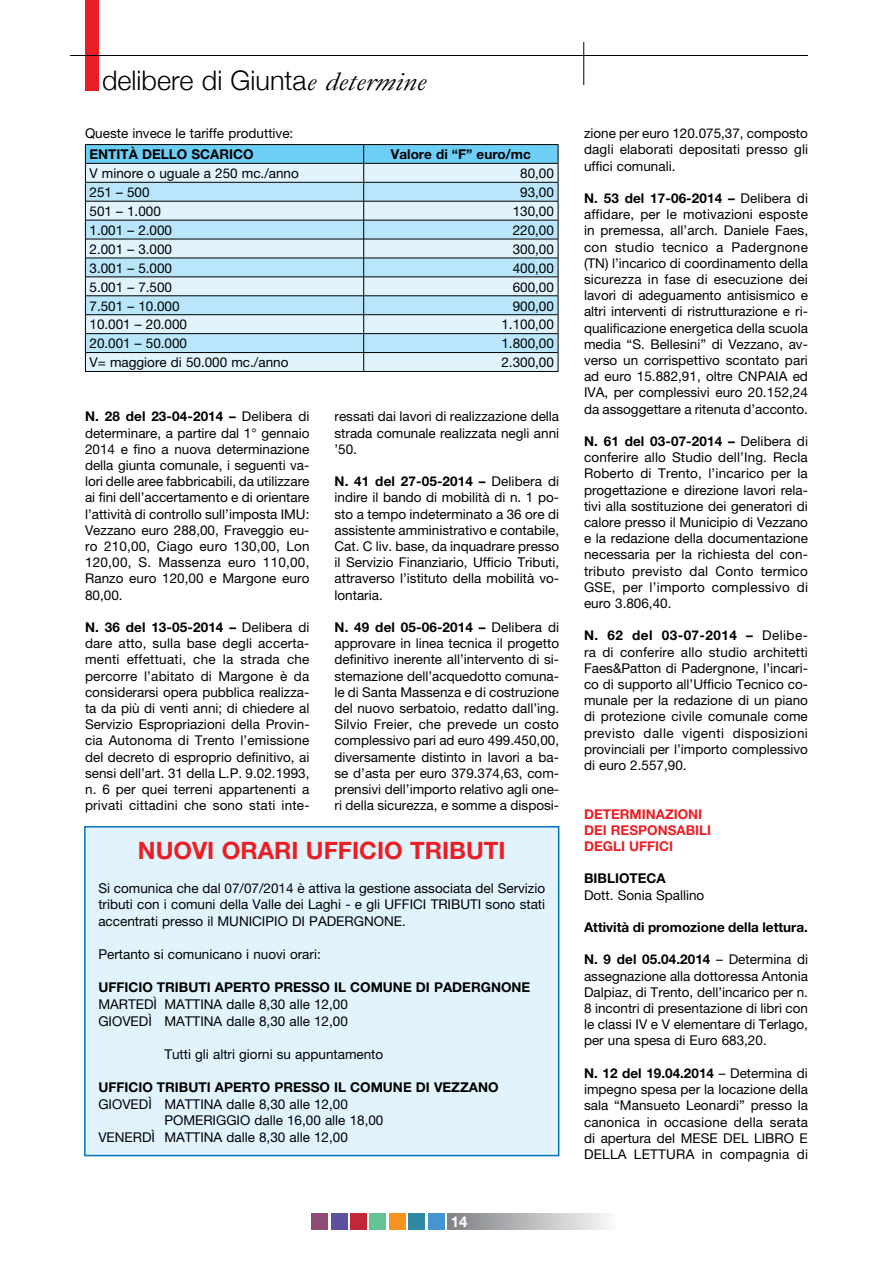
<style>
.page{position:relative;width:893px;height:1263px;background:#fff}
.page>*{position:absolute;margin:0;border:0;box-sizing:border-box;transform-origin:0 0}
.t1{font:300 27px "Helvetica Neue";color:#000}
.t2{font:700 24px "Helvetica Neue";color:#ed1d24}
.t3{font:700 15px "Helvetica Neue";color:#fff}
.t4{font:13.5px/16.2px "Helvetica Neue";color:#000;text-align:justify}
.t5{font:700 13.5px "Helvetica Neue";color:#000}
.t6{font:700 13.5px/16.2px "Helvetica Neue";color:#ed1d24}
.s1{font-family:"Garamond";font-weight:400;font-style:italic}
.s2{font-weight:700}
</style>
<div class="page">
<div style="left:448px;top:1213px;width:169px;height:17px;background:linear-gradient(to right,#7e8184,#fafbfc)"></div>
<div style="left:428px;top:1213px;width:16px;height:16px;background:#4495d1"></div>
<div style="left:409px;top:1213px;width:16px;height:16px;background:#3189a1"></div>
<div style="left:389px;top:1213px;width:17px;height:16px;background:#f7941e"></div>
<div style="left:370px;top:1213px;width:16px;height:16px;background:#65c294"></div>
<div style="left:350px;top:1213px;width:17px;height:16px;background:#c0273b"></div>
<div style="left:311px;top:1213px;width:17px;height:16px;background:#8e4c75"></div>
<div style="left:331px;top:1213px;width:16px;height:16px;background:#5e50a1"></div>
<div style="left:85px;top:0;width:14px;height:91px;background:#ed1d24"></div>
<hr style="left:70px;top:55px;width:738px;height:1px;background:#000">
<hr style="left:583px;top:42px;width:1px;height:43px;background:#000">
<hr style="left:85px;top:144px;width:279px;height:1px;background:#000">
<hr style="left:364px;top:144px;width:194px;height:1px;background:#000">
<svg style="left:85px;top:145px;width:474px;height:226px;background:#bbddec"></svg>
<hr style="left:85px;top:371px;width:279px;height:1px;background:#000">
<hr style="left:364px;top:371px;width:194px;height:1px;background:#000">
<div style="left:85px;top:827px;width:474px;height:328px;background:#e1f4fd"></div>
<div style="left:84px;top:826px;width:475px;height:330px;border:2px solid #0072bc"></div>
<h1 class="t1" style="left:102px;top:59px;width:325px">delibere di Giunta<span class="s1">e determine</span></h1>
<p class="t4" style="left:85px;top:125px;width:210px">Queste invece le tariffe produttive:</p>
<p class="t5" style="left:90px;top:146px;width:166px">ENTITÀ DELLO SCARICO</p>
<p class="t5" style="left:391px;top:146px;width:141px">Valore di “F” euro/mc</p>
<p class="t4" style="left:90px;top:165px;width:211px">V minore o uguale a 250 mc./anno</p>
<p class="t4" style="left:520px;top:165px;width:35px">80,00</p>
<p class="t4" style="left:90px;top:184px;width:62px">251 – 500</p>
<p class="t4" style="left:520px;top:184px;width:35px">93,00</p>
<p class="t4" style="left:90px;top:203px;width:73px">501 – 1.000</p>
<p class="t4" style="left:513px;top:203px;width:43px">130,00</p>
<p class="t4" style="left:90px;top:222px;width:84px">1.001 – 2.000</p>
<p class="t4" style="left:513px;top:222px;width:43px">220,00</p>
<p class="t4" style="left:90px;top:241px;width:84px">2.001 – 3.000</p>
<p class="t4" style="left:513px;top:241px;width:43px">300,00</p>
<p class="t4" style="left:90px;top:260px;width:84px">3.001 – 5.000</p>
<p class="t4" style="left:513px;top:260px;width:43px">400,00</p>
<p class="t4" style="left:90px;top:279px;width:84px">5.001 – 7.500</p>
<p class="t4" style="left:513px;top:279px;width:43px">600,00</p>
<p class="t4" style="left:90px;top:297px;width:92px">7.501 – 10.000</p>
<p class="t4" style="left:513px;top:297px;width:43px">900,00</p>
<p class="t4" style="left:90px;top:316px;width:99px">10.001 – 20.000</p>
<p class="t4" style="left:501px;top:316px;width:54px">1.100,00</p>
<p class="t4" style="left:90px;top:335px;width:99px">20.001 – 50.000</p>
<p class="t4" style="left:501px;top:335px;width:54px">1.800,00</p>
<p class="t4" style="left:90px;top:354px;width:200px">V= maggiore di 50.000 mc./anno</p>
<p class="t4" style="left:501px;top:354px;width:54px">2.300,00</p>
<p class="t4" style="left:85px;top:408px;width:226px"><span class="s2">N. 28 del 23-04-2014 –</span> Delibera di determinare, a partire dal 1° gennaio 2014 e fino a nuova determinazione della giunta comunale, i seguenti va&shy;lori delle aree fabbricabili, da utilizzare ai fini dell’accertamento e di orientare l’attività di controllo sull’imposta IMU</p>
<p class="t4" style="left:85px;top:505px;width:226px;text-indent:221px">:<br>Vezzano euro 288,00, Fraveggio eu&shy;ro 210,00, Ciago euro 130,00, Lon 120,00, S. Massenza euro 110,00, Ranzo euro 120,00 e M argone euro 80,00.</p>
<p class="t4" style="left:85px;top:619px;width:226px"><span class="s2">N. 36 del 13-05-2014 –</span> Delibera di dare atto, sulla base degli accerta&shy;menti effettuati, che la strada che percorre l’abitato di M argone è da considerarsi opera pubblica realizza&shy;ta da più di venti anni; di chiedere al Servizio Espropriazioni della Provin&shy;cia Autonoma di Trento l’emissione del decreto di esproprio definitivo, ai sensi dell’art. 31 della L.P. 9.02.1993, n. 6 per quei terreni appartenenti a privati cittadini che sono stati inte-</p>
<p class="t4" style="left:335px;top:408px;width:226px">ressati dai lavori di realizzazione della strada comunale realizzata negli anni ’50.</p>
<p class="t4" style="left:335px;top:473px;width:226px"><span class="s2">N. 41 del 27-05-2014 –</span> Delibera di indire il bando di mobilità di n. 1 po&shy;sto a tempo indeterminato a 36 ore di assistente amministrativo e contabile, Cat. C liv. base, da inquadrare presso il Servizio Finanziario, Ufficio Tributi, attraverso l’istituto della mobilità vo&shy;lontaria.</p>
<p class="t4" style="left:335px;top:619px;width:226px"><span class="s2">N. 49 del 05-06-2014 –</span> Delibera di approvare in linea tecnica il progetto definitivo inerente all’intervento di si&shy;stemazione dell’acquedotto comuna&shy;le di Santa M assenza e di costruzione del nuovo serbatoio, redatto dall’ing.<br>Silvio Freier, che prevede un costo complessivo pari ad euro 499.450,00, diversamente distinto in lavori a ba&shy;se d’asta per euro 379.374,63, com&shy;prensivi dell’importo relativo agli one&shy;ri della sicurezza, e somme a disposi-</p>
<h2 class="t2" style="left:138px;top:836px;width:16px">nuovi</h2>
<h2 class="t2" style="left:222px;top:836px;width:16px">orari</h2>
<h2 class="t2" style="left:306px;top:836px;width:15px">ufficio</h2>
<h2 class="t2" style="left:410px;top:836px;width:15px">tributi</h2>
<p class="t4" style="left:98px;top:879px;width:448px;line-height:16.6px">Si comunica che dal 07/07/2014 è attiva la gestione associata del Servizio tributi con i comuni della Valle dei Laghi - e gli Uff</p>
<p class="t4" style="left:410px;top:896px;width:137px">ici Tributi sono stati</p>
<p class="t4" style="left:98px;top:913px;width:230px">accentrati presso il MU NI CI PIO DI PADER</p>
<p class="t4" style="left:354px;top:913px;width:54px">GNONE.</p>
<p class="t4" style="left:98px;top:946px;width:224px">Pertanto si comunicano i nuovi orari:</p>
<p class="t5" style="left:98px;top:979px;width:19px">Ufficio</p>
<p class="t5" style="left:157px;top:979px;width:375px">TRIBUTI APERTO PRESSO IL COMUNE DI PADERGNONE</p>
<p class="t4" style="left:98px;top:996px;width:10px">MARTED</p>
<p class="t4" style="left:154px;top:996px;width:13px">Ì MATTI</p>
<p class="t4" style="left:204px;top:996px;width:146px">NA dalle 8,30 alle 12,00</p>
<p class="t4" style="left:98px;top:1012px;width:63px">GIOVEDÌ MATTI</p>
<p class="t4" style="left:204px;top:1012px;width:146px">NA dalle 8,30 alle 12,00</p>
<p class="t4" style="left:98px;top:1046px;width:38px">T</p>
<p class="t4" style="left:172px;top:1046px;width:213px">utti gli altri giorni su appuntamento</p>
<p class="t5" style="left:98px;top:1079px;width:19px">Ufficio</p>
<p class="t5" style="left:157px;top:1079px;width:288px">TRIBUTI APERTO PRESSO IL COMUNE DI vezzano</p>
<p class="t4" style="left:98px;top:1096px;width:34px">giovED</p>
<p class="t4" style="left:148px;top:1096px;width:25px">Ì MATTI</p>
<p class="t4" style="left:204px;top:1096px;width:146px">NA dalle 8,30 alle 12,00</p>
<p class="t4" style="left:98px;top:1112px;width:39px">p</p>
<p class="t4" style="left:173px;top:1112px;width:212px">omeriggio dalle 16,00 alle 18,00</p>
<p class="t4" style="left:98px;top:1129px;width:36px">VENERD</p>
<p class="t4" style="left:152px;top:1129px;width:13px">Ì MATTI</p>
<p class="t4" style="left:204px;top:1129px;width:146px">NA dalle 8,30 alle 12,00</p>
<p class="t3" style="left:451px;top:1213px;width:18px">14</p>
<p class="t4" style="left:584px;top:125px;width:226px">zione per euro 120.075,37, composto dagli elaborati depositati presso gli uffici comunali.</p>
<p class="t4" style="left:584px;top:190px;width:226px"><span class="s2">N. 53 del 17-06-2014 –</span> Delibera di affidare, per le motivazioni esposte in premessa, all’arch. Daniele Faes, con studio tecnico a Padergnone (TN) l’incarico di coordinamento della sicurezza in fase di esecuzione dei lavori di adeguamento antisismico e altri interventi di ristrutturazione e ri&shy;qualificazione energetica della scuola media “S. Bellesini” di Vezzano, av&shy;verso un corrispettivo scontato pari ad euro 15.882,91, oltre CNPAIA</p>
<p class="t4" style="left:584px;top:368px;width:225px;text-indent:209px">ed IVA, per complessivi euro 20.152,24 da assoggettare a ritenuta d’acconto.</p>
<p class="t4" style="left:584px;top:433px;width:225px"><span class="s2">N. 61 del 03-07-2014 –</span> Delibera di conferire allo Studio dell’I ng. Recla Roberto di Trento, l’incarico per la progettazione e direzione lavori rela&shy;tivi alla sostituzione dei generatori di calore presso il M unicipio di Vezzano e la redazione della documentazione necessaria per la richiesta del con&shy;tributo previsto dal Conto termico GSE, per l’importo complessivo di euro 3.806,40.</p>
<p class="t4" style="left:584px;top:627px;width:225px"><span class="s2">N. 62 del 03-07-2014 –</span> Delibe&shy;ra di conferire allo studio architetti Faes&amp;Patton di Padergnone, l’incari&shy;co di supporto all’Ufficio Tecnico co&shy;munale per la redazione di un piano di protezione civile comunale come previsto dalle vigenti disposizioni provinciali per l’importo complessivo di euro 2.557,90.</p>
<p class="t6" style="left:584px;top:805px;width:129px">DETERMINAZIONI<br>DEI RESPONSABILI<br>DEGLI UFFICI</p>
<p class="t5" style="left:584px;top:870px;width:83px">BIBLIOTECA</p>
<p class="t4" style="left:584px;top:886px;width:122px">Dott. Sonia Spallino</p>
<p class="t5" style="left:584px;top:919px;width:225px">Attività di promozione della lettura.</p>
<p class="t4" style="left:584px;top:951px;width:226px"><span class="s2">N. 9 del 05.04.2014</span> – Determina di assegnazione alla dottoressa Antonia Dalpiaz, di Trento, dell’incarico per n.<br>8 incontri di presentazione di libri con le classi IV e V elementare di Terlago, per una spesa di Euro 683,20.</p>
<p class="t4" style="left:584px;top:1065px;width:226px"><span class="s2">N. 12 del 19.04.2014</span> – Determina di impegno spesa per la locazione della sala “M ansueto Leonardi” presso la canonica in occasione della serata di apertura del MESE</p>
<p class="t4" style="left:723px;top:1129px;width:10px">DEL</p>
<p class="t4" style="left:754px;top:1129px;width:54px">LIBRO E</p>
<p class="t4" style="left:584px;top:1146px;width:10px">DELLA</p>
<p class="t4" style="left:634px;top:1146px;width:10px">LETTURA</p>
<p class="t4" style="left:702px;top:1146px;width:108px">in compagnia di</p>
</div>
